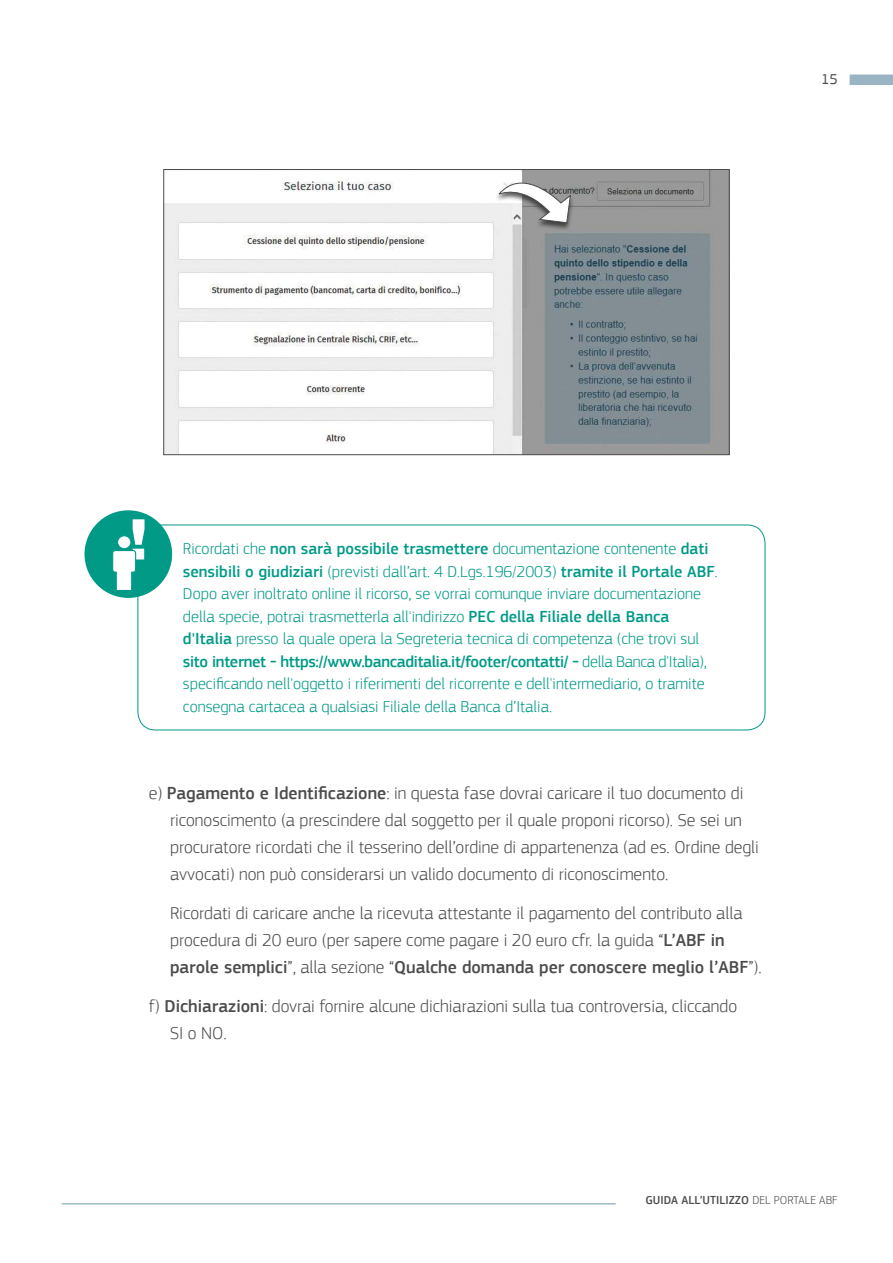
<style>
.page{position:relative;width:893px;height:1263px;background:#fff}
.page>*{position:absolute;margin:0;border:0;box-sizing:border-box;transform-origin:0 0}
.t1{font:300 18px/27px "EC Square Sans Pro";color:#4c4c4e}
.t2{font:300 16.5px/22.5px "EC Square Sans Pro";color:#009a87}
.t3{font:15px "EC Square Sans Pro";color:#4c4c4e}
.t4{font:500 12px "EC Square Sans Pro";color:#4c4c4e}
.s1{font-weight:500}
.s2{font-weight:300}
</style>
<div class="page">
<div style="left:850px;top:74px;width:43px;height:11px;background:#99b4c2"></div>
<hr style="left:62px;top:1203px;width:554px;height:1px;background:#6c98ac">
<img style="left:166px;top:171px;width:561px;height:282px">
<div style="left:164px;top:169px;width:565px;height:286px;border:1px solid #4c4c4e"></div>
<div style="left:495px;top:182px;width:80px;height:49px;background:#221f1f;opacity:.75"></div>
<svg style="left:498px;top:169px;width:73px;height:55px"></svg>
<div style="left:137px;top:525px;width:628px;height:205px;border:1px solid #009a87;border-radius:18px"></div>
<div style="left:85px;top:510px;width:87px;height:88px;background:#009a87;border-radius:50%"></div>
<svg style="left:113px;top:519px;width:32px;height:71px"></svg>
<p class="t3" style="left:821px;top:74px;width:18px">15</p>
<p class="t2" style="left:183px;top:537px;width:536px">Ricordati che <span class="s1">non sarà possibile trasmettere</span> documentazione contenente <span class="s1">dati sensibili o giudiziari</span> (previsti dall’art. 4 D.Lgs.196/2003) <span class="s1">tramite il Portale ABF</span>.<br>Dopo aver inoltrato online il ricorso, se vorrai comunque inviare documentazione della specie, potrai trasmetterla all'indirizzo <span class="s1">PEC della Filiale della Banca d'Italia</span> presso la quale opera la Segreteria tecnica di competenza (che trovi sul <span class="s1">sito internet - https://www.bancaditalia.it/footer/contatti/ -</span> della Banca d'Italia), specificando nell'oggetto i riferimenti del ricorrente e dell'intermediario, o tramite consegna cartacea a qualsiasi Filiale della Banca d’Italia.</p>
<p class="t1" style="left:170px;top:781px;width:590px;text-indent:-21px">e) <span class="s1">Pagamento e Identificazione</span>: in questa fase dovrai caricare il tuo documento di riconoscimento (a prescindere dal soggetto per il quale proponi ricorso). Se sei un procuratore ricordati che il tesserino dell’ordine di appartenenza (ad es. Ordine degli avvocati) non può considerarsi un valido documento di riconoscimento.</p>
<p class="t1" style="left:170px;top:900px;width:593px">Ricordati di caricare anche la ricevuta attestante il pagamento del contributo alla procedura di 20 euro (per sapere come pagare i 20 euro cfr. la guida “<span class="s1">L’ABF in parole semplici</span>”, alla sezione “<span class="s1">Qualche domanda per conoscere meglio l’ABF</span>”).</p>
<p class="t1" style="left:170px;top:993px;width:568px;text-indent:-21px">f) <span class="s1">Dichiarazioni</span>: dovrai fornire alcune dichiarazioni sulla tua controversia, cliccando<br>SI o NO.</p>
<p class="t4" style="left:645px;top:1194px;width:194px">GUIDA ALL’UTILIZZO <span class="s2">DEL PORTALE ABF</span></p>
</div>
